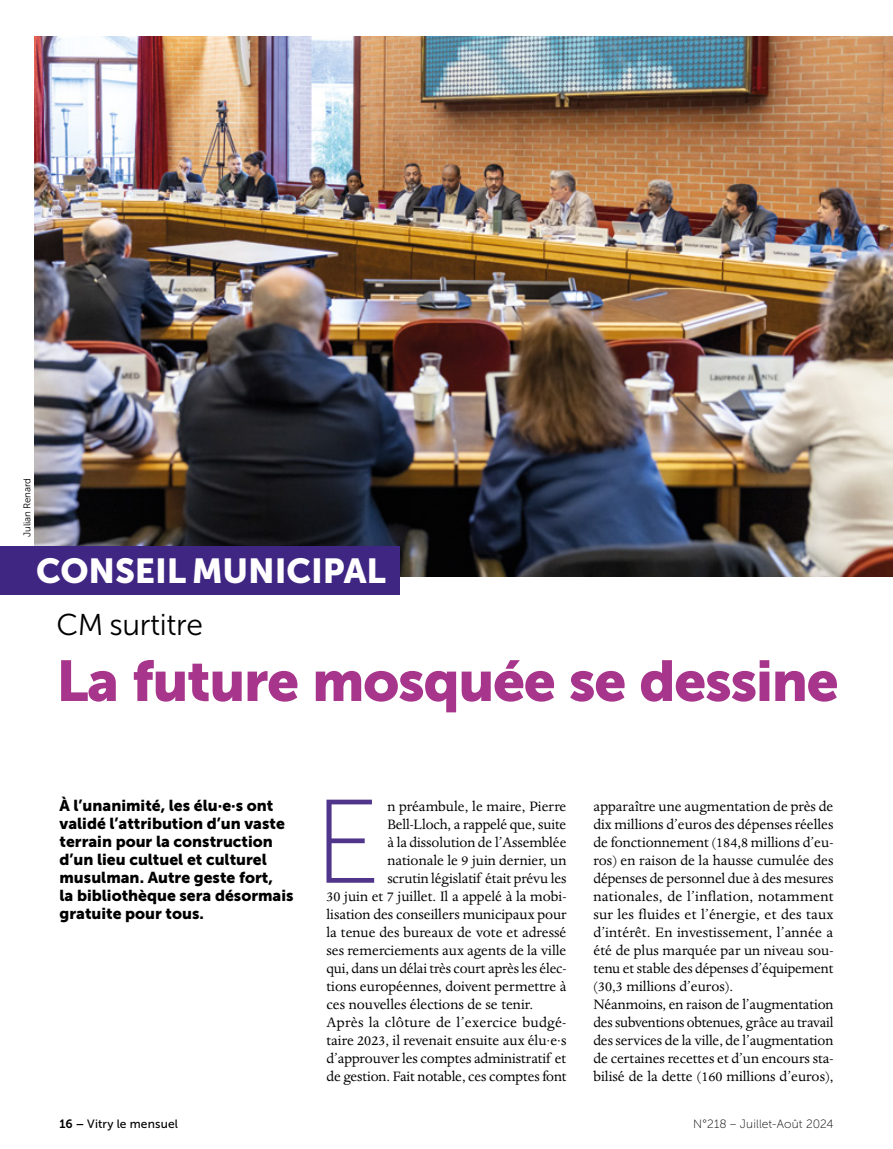
<style>
.page{position:relative;width:893px;height:1149px;background:#fff}
.page>*{position:absolute;margin:0;border:0;box-sizing:border-box;transform-origin:0 0}
.t1{font:118.65px "Museo Sans 100";color:#51358b}
.t2{font:57px "Museo Sans 900";letter-spacing:-.025em;color:#a7358b}
.t3{font:34.5px "Museo Sans 900";letter-spacing:-.005em;color:#fff}
.t4{font:30px "Museo Sans 300";letter-spacing:-.01em;color:#000}
.t5{font:15.75px/18px "Dante MT Pro";color:#000}
.t6{font:15.75px/18px "Museo Sans 900";color:#000}
.t7{font:15.75px "Dante MT Pro";letter-spacing:.02em;color:#000}
.t8{font:12px "Museo Sans 100";letter-spacing:.01em;color:#000}
.t9{font:12px "Museo Sans 500";letter-spacing:.015em;color:#000}
.t10{font:9.75px "Museo Sans 300";letter-spacing:-.02em;color:#000}
.s1{font-family:"Museo Sans 700"}
</style>
<div class="page">
<img style="left:34px;top:36px;width:859px;height:540px">
<div style="left:0;top:545px;width:399px;height:49px;background:#3f2683"></div>
<p class="t10" style="left:22px;top:536px;width:60px;rotate:-90deg">Julian Renard</p>
<h3 class="t3" style="left:36px;top:551px;width:351px">CONSEIL MUNICIPAL</h3>
<h3 class="t4" style="left:56px;top:608px;width:148px">CM surtitre</h3>
<h2 class="t2" style="left:56px;top:648px;width:784px">La future mosquée se dessine</h2>
<p class="t6" style="left:60px;top:795px;width:236px">À l’unanimité, les élu·e·s ont validé l’attribution d’un vaste terrain pour la construction d’un lieu cultuel et culturel musulman. Autre geste fort,<br>la bibliothèque sera désormais gratuite pour tous.</p>
<h1 class="t1" style="left:314px;top:778px;width:69px">E</h1>
<p class="t5" style="left:387px;top:796px;width:181px">n préambule, le maire, Pierre</p>
<p class="t5" style="left:387px;top:814px;width:181px">Bell-Lloch, a rappelé que, suite</p>
<p class="t5" style="left:387px;top:832px;width:181px">à la dissolution de l’Assemblée</p>
<p class="t5" style="left:387px;top:850px;width:181px">nationale le 9 juin dernier, un</p>
<p class="t5" style="left:387px;top:868px;width:181px">scrutin législatif était prévu les</p>
<p class="t5" style="left:326px;top:886px;width:241px">30 juin et 7 juillet. Il a appelé à la mobi-</p>
<p class="t5" style="left:326px;top:904px;width:242px">lisation des conseillers municipaux pour</p>
<p class="t5" style="left:326px;top:922px;width:241px">la tenue des bureaux de vote et adressé</p>
<p class="t5" style="left:326px;top:940px;width:241px">ses remerciements aux agents de la ville</p>
<p class="t5" style="left:326px;top:958px;width:241px">qui, dans un délai très court après les élec-</p>
<p class="t5" style="left:326px;top:976px;width:241px">tions européennes, doivent permettre à</p>
<p class="t5" style="left:326px;top:994px;width:208px">ces nouvelles élections de se tenir.</p>
<p class="t7" style="left:326px;top:1012px;width:241px">Après la clôture de l’exercice budgé-</p>
<p class="t5" style="left:326px;top:1030px;width:241px">taire 2023, il revenait ensuite aux élu·e·s</p>
<p class="t5" style="left:326px;top:1048px;width:241px">d’approuver les comptes administratif et</p>
<p class="t5" style="left:326px;top:1066px;width:242px">de gestion. Fait notable, ces comptes font</p>
<p class="t5" style="left:593px;top:796px;width:242px">apparaître une augmentation de près de dix millions d’euros des dépenses réelles de fonctionnement (184,8 millions d’eu&shy;ros) en raison de la hausse cumulée des dépenses de personnel due à des mesures nationales, de l’inflation, notamment sur les fluides et l’énergie, et des taux d’intérêt. En investissement, l’année a été de plus marquée par un niveau sou&shy;tenu et stable des dépenses d’équipement (30,3 millions d’euros).<br>Néanmoins, en raison de l’augmentation des subventions obtenues, grâce au travail des services de la ville, de l’augmentation de certaines recettes et d’un encours sta&shy;bilisé de la dette (160 millions d’euros),</p>
<p class="t9" style="left:60px;top:1116px;width:120px"><span class="s1">16 –</span> Vitry le mensuel</p>
<p class="t8" style="left:693px;top:1116px;width:142px">N°218 – Juillet-Août 2024</p>
</div>
